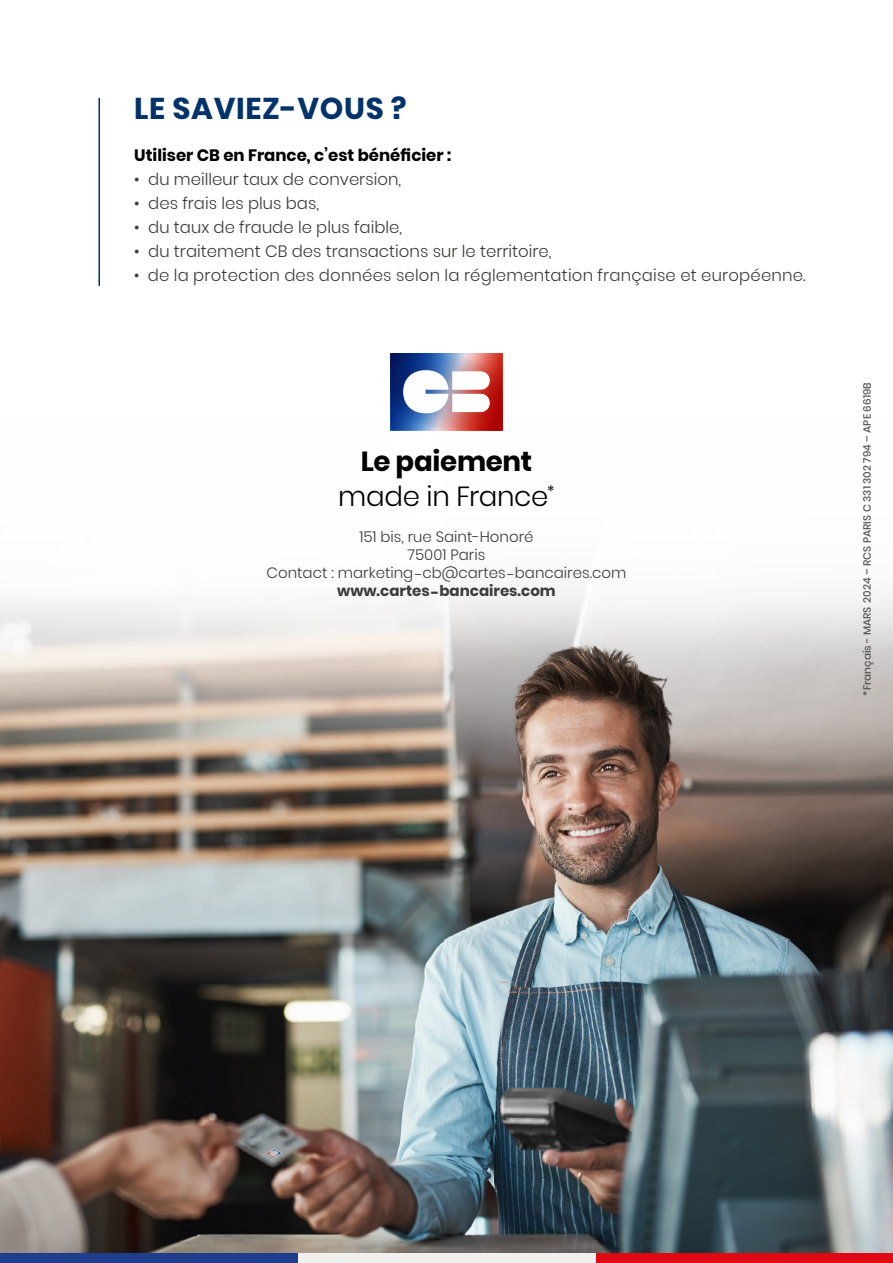
<style>
.page{position:relative;width:893px;height:1263px;background:#fff}
.page>*{position:absolute;margin:0;border:0;box-sizing:border-box;transform-origin:0 0}
.t1{font:700 30px "Poppins";letter-spacing:.02em;color:#01336a}
.t2{font:300 27.6px "Poppins";letter-spacing:-.01em;color:#000}
.t3{font:700 27.6px "Poppins";letter-spacing:-.01em;color:#000}
.t4{font:300 16.5px "Poppins";color:#3c3c3b}
.t5{font:300 16.5px "Poppins";color:#3c3c3b;scale:.96 1}
.t6{font:700 16.5px "Poppins";color:#000}
.t7{font:300 15px "Poppins";color:#3c3c3b}
.t8{font:700 15px "Poppins";color:#3c3c3b}
.t9{font:500 10.5px "Poppins";color:#575756}
</style>
<div class="page">
<img style="left:0;top:586px;width:893px;height:667px">
<hr style="left:98px;top:98px;width:2px;height:188px;background:#01336a">
<svg style="left:390px;top:353px;width:113px;height:78px"></svg>
<div style="left:0;top:1253px;width:298px;height:10px;background:#1e3d8d"></div>
<div style="left:298px;top:1253px;width:298px;height:10px;background:#f0f0ef"></div>
<div style="left:596px;top:1253px;width:297px;height:10px;background:#df0914"></div>
<p class="t1" style="left:134px;top:91px;width:274px">LE SAVIEZ-VOUS ?</p>
<p class="t6" style="left:134px;top:145px;width:319px">Utiliser CB en France, c’est bénéficier :</p>
<p class="t4" style="left:134px;top:169px;width:268px">• du meilleur taux de conversion,</p>
<p class="t4" style="left:134px;top:193px;width:186px">• des frais les plus bas,</p>
<p class="t4" style="left:134px;top:217px;width:269px">• du taux de fraude le plus faible,</p>
<p class="t4" style="left:134px;top:241px;width:419px">• du traitement CB des transactions sur le territoire,</p>
<p class="t5" style="left:134px;top:265px;width:701px">• de la protection des données selon la réglementation française et européenne.</p>
<p class="t3" style="left:361px;top:446px;width:173px">Le paiement</p>
<p class="t2" style="left:338px;top:481px;width:218px">made in France<sup>*</sup></p>
<p class="t7" style="left:359px;top:528px;width:176px">151 bis, rue Saint-Honoré</p>
<p class="t7" style="left:408px;top:546px;width:79px">75001 Paris</p>
<p class="t7" style="left:267px;top:564px;width:361px">Contact : marketing-cb@cartes -bancaires.com</p>
<p class="t8" style="left:337px;top:582px;width:220px">www.cartes-bancaires.com</p>
<p class="t9" style="left:861px;top:696px;width:315px;rotate:-90deg">*Français - MARS 2024 – RCS PARIS C 331 302 794 – APE 6619B</p>
</div>
